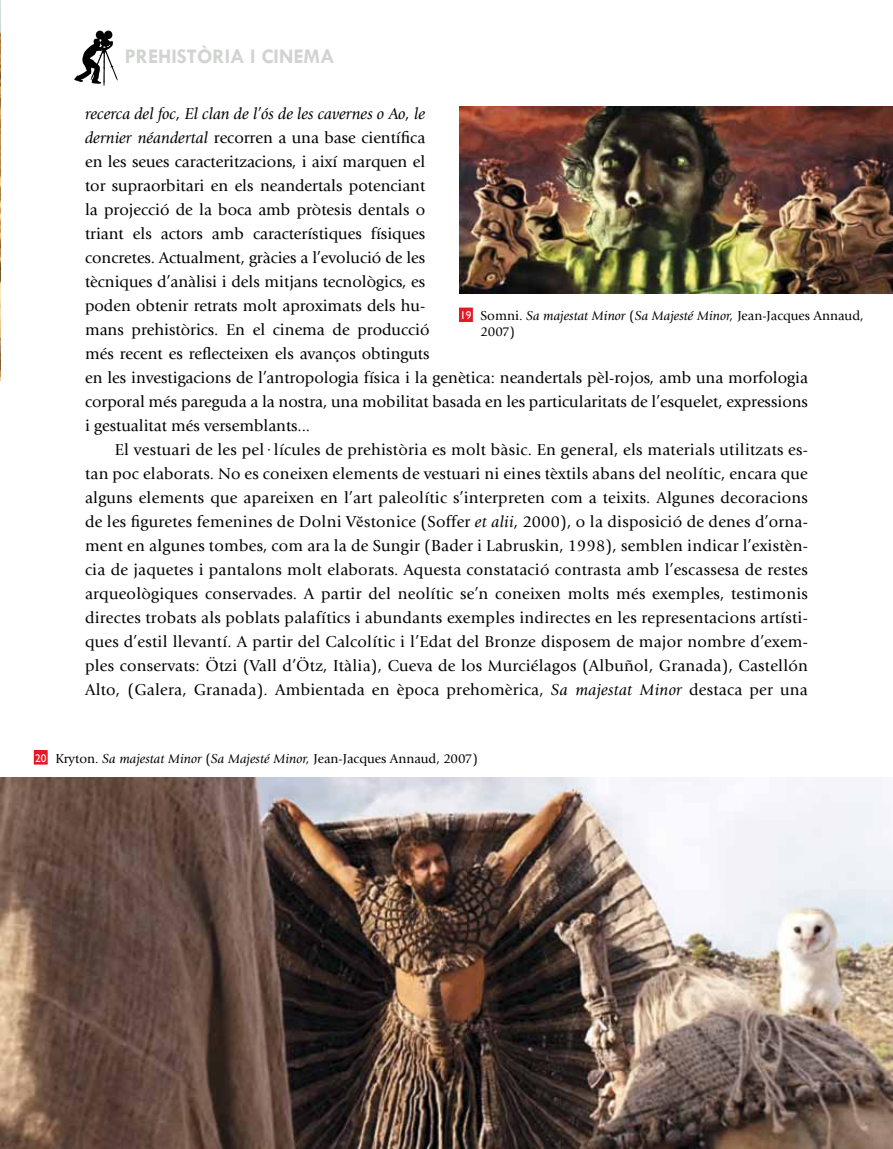
<style>
.page{position:relative;width:893px;height:1149px;background:#fff}
.page>*{position:absolute;margin:0;border:0;box-sizing:border-box;transform-origin:0 0}
.t1{font:700 21px "Tw Cen";color:#d2d4d2}
.t2{font:16.5px/24px "Giovanni";color:#000}
.t3{font:13.5px/16.2px "Giovanni";color:#000}
.s1{font-style:italic}
.s2{font-family:"Times"}
.s3{font-family:"Humanist 521 BT";font-size:11.25px;color:#fff}
</style>
<div class="page">
<svg style="left:74px;top:31px;width:44px;height:55px"></svg>
<img style="left:0;top:0;width:1px;height:380px">
<img style="left:459px;top:106px;width:434px;height:187px">
<img style="left:0;top:777px;width:893px;height:371px">
<div style="left:459px;top:308px;width:13px;height:13px;background:#e41925"></div>
<div style="left:459px;top:308px;width:14px;height:13px;border:1px solid #e41925"></div>
<div style="left:34px;top:750px;width:13px;height:13px;background:#e41925"></div>
<div style="left:34px;top:750px;width:13px;height:14px;border:1px solid #e41925"></div>
<p class="t1" style="left:125px;top:43px;width:211px">PREHISTÒRIA I CINEMA</p>
<p class="t2" style="left:85px;top:101px;width:724px"><span class="s1">recerca del foc, El clan de l’ós de les cavernes o Ao, le<br>dernier néandertal</span> recorren a una base científica<br>en les seues caracteritzacions, i així marquen el<br>tor supraorbitari en els neandertals potenciant<br>la projecció de la boca amb pròtesis dentals o<br>triant els actors amb característiques físiques<br>concretes. Actualment, gràcies a l’evolució de les<br>tècniques d’anàlisi i dels mitjans tecnològics, es<br>poden obtenir retrats molt aproximats dels hu-<br>mans prehistòrics. En el cinema de producció<br>més recent es reflecteixen els avanços obtinguts<br>en les investigacions de l’antropologia física i la genètica: neandertals pèl-rojos, amb una morfologia corporal més pareguda a la nostra, una mobilitat basada en les particularitats de l’esquelet, expressions i gestualitat més versemblants...</p>
<p class="t2" style="left:85px;top:437px;width:724px;text-align:justify;text-indent:30px">El vestuari de les pel·lícules de prehistòria es molt bàsic. En general, els materials utilitzats es&shy;tan poc elaborats. No es coneixen elements de vestuari ni eines tèxtils abans del neolític, encara que alguns elements que apareixen en l’art paleolític s’interpreten com a teixits. Algunes decoracions de les figuretes femenines de Dolni V<span class="s2">ĕ</span>stonice (Soffer <span class="s1">et alii</span>, 2000), o la disposició de denes d’orna&shy;ment en algunes tombes, com ara la de Sungir (Bader i Labruskin, 1998), semblen indicar l’existèn&shy;cia de jaquetes i pantalons molt elaborats. Aquesta constatació contrasta amb l’escassesa de restes arqueològiques conservades. A partir del neolític se’n coneixen molts més exemples, testimonis directes trobats als poblats palafítics i abundants exemples indirectes en les representacions artísti&shy;ques d’estil llevantí. A partir del Calcolític i l’Edat del Bronze disposem de major nombre d’exem&shy;ples conservats: Ötzi (Vall d’Ötz, Itàlia), Cueva de los Murciélagos (Albuñol, Granada), Castellón Alto, (Galera, Granada). Ambientada en època prehomèrica, <span class="s1">Sa majestat Minor</span> destaca per una</p>
<p class="t3" style="left:481px;top:308px;width:384px;text-indent:-20px"><span class="s3">19</span> Somni. <span class="s1">Sa majestat Minor</span> (<span class="s1">Sa Majesté Minor,</span> Jean-Jacques Annaud,<br>2007)</p>
<p class="t3" style="left:35px;top:750px;width:444px"><span class="s3">20</span> Kryton. <span class="s1">Sa majestat Minor</span> (<span class="s1">Sa Majesté Minor,</span> Jean-Jacques Annaud, 2007)</p>
</div>
